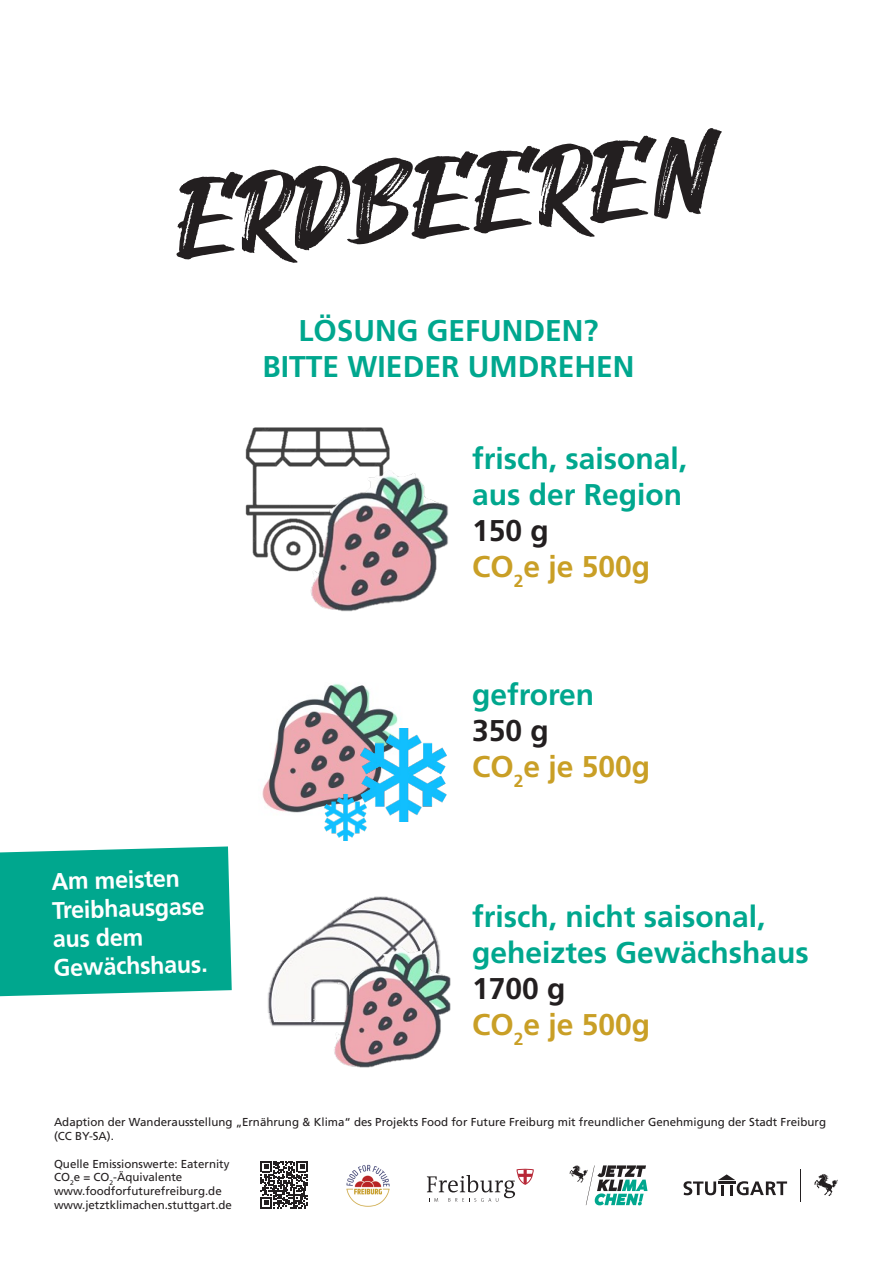
<style>
.page{position:relative;width:893px;height:1263px;background:#fff}
.page>*{position:absolute;margin:0;border:0;box-sizing:border-box;transform-origin:0 0}
.t1{font:109.95px "Hey August";color:#231f20}
.t2{font:700 30px/36px "Frutiger LT Com";color:#00a78e}
.t3{font:700 30px/36px "Frutiger LT Com";color:#c99f26}
.t4{font:700 24px/28.8px "Frutiger LT Com";color:#fff}
.t5{font:11.55px/13.8px "Frutiger LT Com";color:#231f20}
.s1{color:#231f20}
</style>
<div class="page">
<img style="left:262px;top:683px;width:136px;height:130px">
<img style="left:360px;top:728px;width:86px;height:94px">
<img style="left:324px;top:795px;width:42px;height:46px">
<div style="left:0;top:846px;width:232px;height:150px;background:#00a78e"></div>
<img style="left:245px;top:427px;width:143px;height:145px">
<img style="left:300px;top:442px;width:148px;height:170px">
<img style="left:267px;top:896px;width:163px;height:130px">
<img style="left:324px;top:924px;width:127px;height:144px">
<svg style="left:260px;top:1161px;width:48px;height:47px"></svg>
<img style="left:346px;top:1164px;width:44px;height:43px">
<svg style="left:427px;top:1169px;width:107px;height:33px"></svg>
<svg style="left:683px;top:1174px;width:104px;height:21px"></svg>
<svg style="left:814px;top:1174px;width:24px;height:22px"></svg>
<hr style="left:800px;top:1169px;width:1px;height:32px;background:#231f20">
<svg style="left:569px;top:1165px;width:78px;height:40px"></svg>
<h1 class="t1" style="left:171px;top:163px;width:540px;rotate:-5deg">ERDBEEREN</h1>
<h2 class="t2" style="left:263px;top:312px;width:373px;text-align:center">LÖSUNG GEFUNDEN?<br>BITTE WIEDER UMDREHEN</h2>
<h2 class="t2" style="left:472px;top:441px;width:217px">frisch, saisonal, aus der Region</h2>
<h2 class="t3" style="left:472px;top:513px;width:180px"><span class="s1">150 g<br></span>CO<sub>2</sub>e je 500g</h2>
<h3 class="t4" style="left:50px;top:868px;width:155px;rotate:-2deg">Am meisten<br>Treibhausgase aus dem<br>Gewächshaus.</h3>
<h2 class="t2" style="left:472px;top:677px;width:124px">gefroren</h2>
<h2 class="t3" style="left:472px;top:713px;width:180px"><span class="s1">350 g<br></span>CO<sub>2</sub>e je 500g</h2>
<h2 class="t2" style="left:472px;top:899px;width:338px">frisch, nicht saisonal, geheiztes Gewächshaus</h2>
<h2 class="t3" style="left:472px;top:971px;width:180px"><span class="s1">1700 g<br></span>CO<sub>2</sub>e je 500g</h2>
<p class="t5" style="left:54px;top:1115px;width:774px">Adaption der Wanderausstellung „Ernährung &amp; Klima“ des Projekts Food for Future Freiburg mit freundlicher Genehmigung der Stadt Freiburg (CC BY-SA).</p>
<p class="t5" style="left:54px;top:1156px;width:180px">Quelle Emissionswerte: Eaternity<br>CO<sub>2</sub>e = CO<sub>2</sub>-Äquivalente www.foodforfuturefreiburg.de www.jetztklimachen.stuttgart.de</p>
</div>
